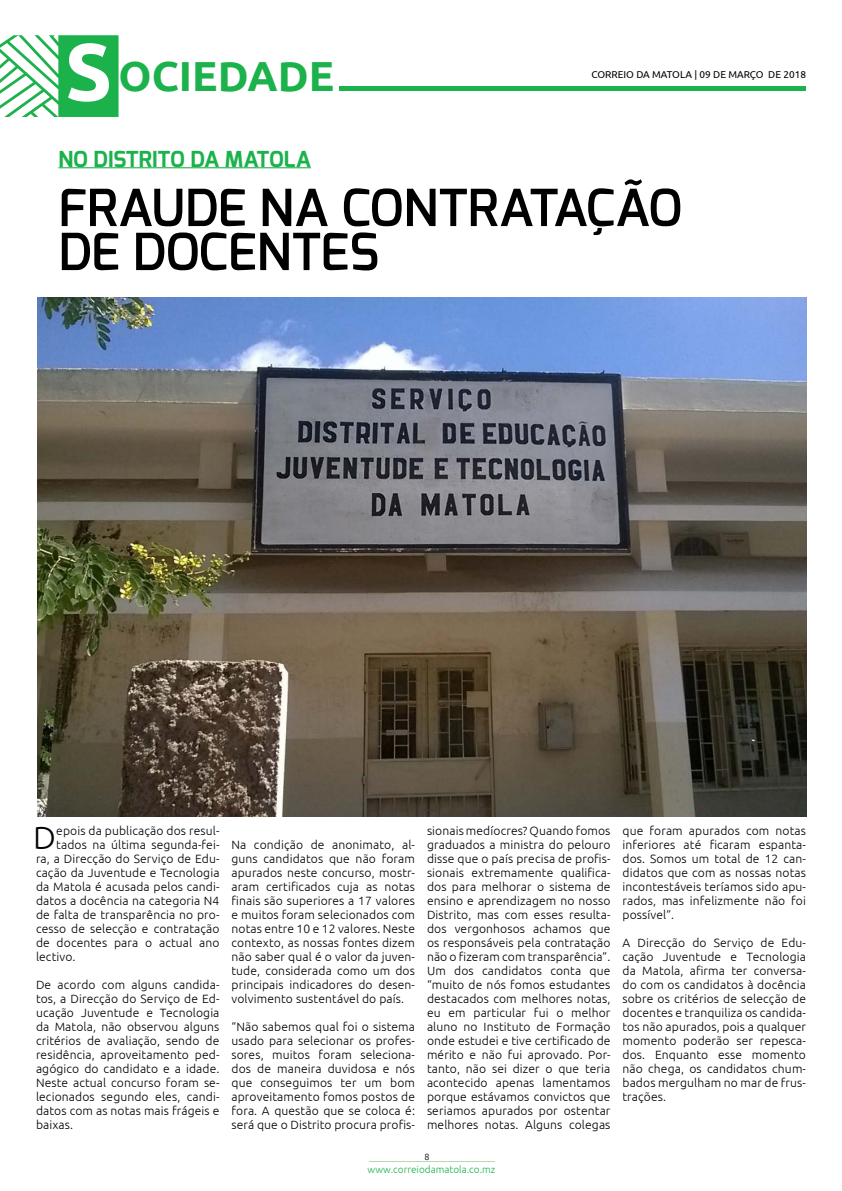
<style>
.page{position:relative;width:842px;height:1191px;background:#fff}
.page>*{position:absolute;margin:0;border:0;box-sizing:border-box;transform-origin:0 0}
.t1{font:600 51px/44px "Exo";color:#000}
.t2{font:700 42px "Ubuntu";color:#1bb24b}
.t3{font:300 32.2px "Ubuntu";color:#000}
.t4{font:700 22px "Exo";color:#1bb24b}
.t5{font:300 12px/14px "Ubuntu";letter-spacing:.01em;color:#000;text-align:justify}
.t6{font:10px "Ubuntu";color:#000}
.t7{font:300 10px "Ubuntu";color:#1bb24b}
.t8{font:300 9px "Ubuntu";color:#000}
.s1{font-size:81px;color:#fff}
</style>
<div class="page">
<svg style="left:0;top:35px;width:119px;height:82px"></svg>
<hr style="left:369px;top:1161px;width:126px;height:1px;background:#b4dbb0">
<div style="left:339px;top:86px;width:467px;height:5px;background:#1bb24b"></div>
<img style="left:38px;top:298px;width:769px;height:518px">
<hr style="left:58px;top:167px;width:253px;height:1px;background:#1bb24b">
<h2 class="t2" style="left:65px;top:51px;width:271px"><span class="s1">S</span>OCIEDADE</h2>
<h3 class="t4" style="left:58px;top:145px;width:254px">NO DISTRITO DA MATOLA</h3>
<p class="t6" style="left:591px;top:69px;width:216px">CORREIO DA MATOLA | 09 DE MARÇO DE 2018</p>
<h1 class="t1" style="left:58px;top:185px;width:625px">FRAUDE NA CONTRATAÇÃO<br>DE DOCENTES</h1>
<h3 class="t3" style="left:33px;top:817px;width:24px">D</h3>
<p class="t5" style="left:56px;top:823px;width:165px">epois da publicação dos resul-</p>
<p class="t5" style="left:56px;top:837px;width:165px">tados na última segunda-fei-</p>
<p class="t5" style="left:36px;top:851px;width:185px">ra, a Direcção do Serviço de Edu-</p>
<p class="t5" style="left:36px;top:865px;width:185px">cação da Juventude e Tecnologia</p>
<p class="t5" style="left:36px;top:879px;width:185px">da Matola é acusada pelos candi-</p>
<p class="t5" style="left:36px;top:893px;width:185px">datos a docência na categoria N4</p>
<p class="t5" style="left:36px;top:907px;width:185px">de falta de transparência no pro-</p>
<p class="t5" style="left:36px;top:921px;width:185px">cesso de selecção e contratação</p>
<p class="t5" style="left:36px;top:935px;width:185px">de docentes para o actual ano</p>
<p class="t5" style="left:36px;top:949px;width:41px">lectivo.</p>
<p class="t5" style="left:36px;top:977px;width:185px">De acordo com alguns candida&shy;tos, a Direcção do Serviço de Ed&shy;ucação Juventude e Tecnologia da Matola, não observou alguns critérios de avaliação, sendo de residência, aproveitamento ped&shy;agógico do candidato e a idade.<br>Neste actual concurso foram se&shy;lecionados segundo eles, candi&shy;datos com as notas mais frágeis e baixas.</p>
<p class="t5" style="left:231px;top:837px;width:185px">Na condição de anonimato, al&shy;guns candidatos que não foram apurados neste concurso, mostr&shy;aram certificados cuja as notas finais são superiores a 17 valores e muitos foram selecionados com notas entre 10 e 12 valores. Neste contexto, as nossas fontes dizem não saber qual é o valor da juven&shy;tude, considerada como um dos principais indicadores do desen&shy;volvimento sustentável do país.</p>
<p class="t5" style="left:231px;top:1019px;width:185px">“Não sabemos qual foi o sistema usado para selecionar os profes&shy;sores, muitos foram seleciona&shy;dos de maneira duvidosa e nós que conseguimos ter um bom aproveitamento fomos postos de fora. A questão que se coloca é: será que o Distrito procura profis-</p>
<p class="t5" style="left:427px;top:823px;width:185px">sionais medíocres? Quando fomos graduados a ministra do pelouro disse que o país precisa de profis&shy;sionais extremamente qualifica&shy;dos para melhorar o sistema de ensino e aprendizagem no nosso Distrito, mas com esses resulta&shy;dos vergonhosos achamos que os responsáveis pela contratação não o fizeram com transparência”.<br>Um dos candidatos conta que “muito de nós fomos estudantes destacados com melhores notas, eu em particular fui o melhor aluno no Instituto de Formação onde estudei e tive certificado de mérito e não fui aprovado. Por&shy;tanto, não sei dizer o que teria acontecido apenas lamentamos porque estávamos convictos que seriamos apurados por ostentar melhores notas. Alguns colegas</p>
<p class="t5" style="left:622px;top:823px;width:185px">que foram apurados com notas inferiores até ficaram espanta&shy;dos. Somos um total de 12 can&shy;didatos que com as nossas notas incontestáveis teríamos sido apu&shy;rados, mas infelizmente não foi possível”.</p>
<p class="t5" style="left:622px;top:935px;width:185px">A Direcção do Serviço de Edu&shy;cação Juventude e Tecnologia da Matola, afirma ter conversa&shy;do com os candidatos à docência sobre os critérios de selecção de docentes e tranquiliza os candida&shy;tos não apurados, pois a qualquer momento poderão ser repesca&shy;dos. Enquanto esse momento não chega, os candidatos chum&shy;bados mergulham no mar de frus&shy;trações.</p>
<p class="t8" style="left:424px;top:1151px;width:7px">8</p>
<p class="t7" style="left:367px;top:1163px;width:129px">www.correiodamatola.co.mz</p>
</div>
